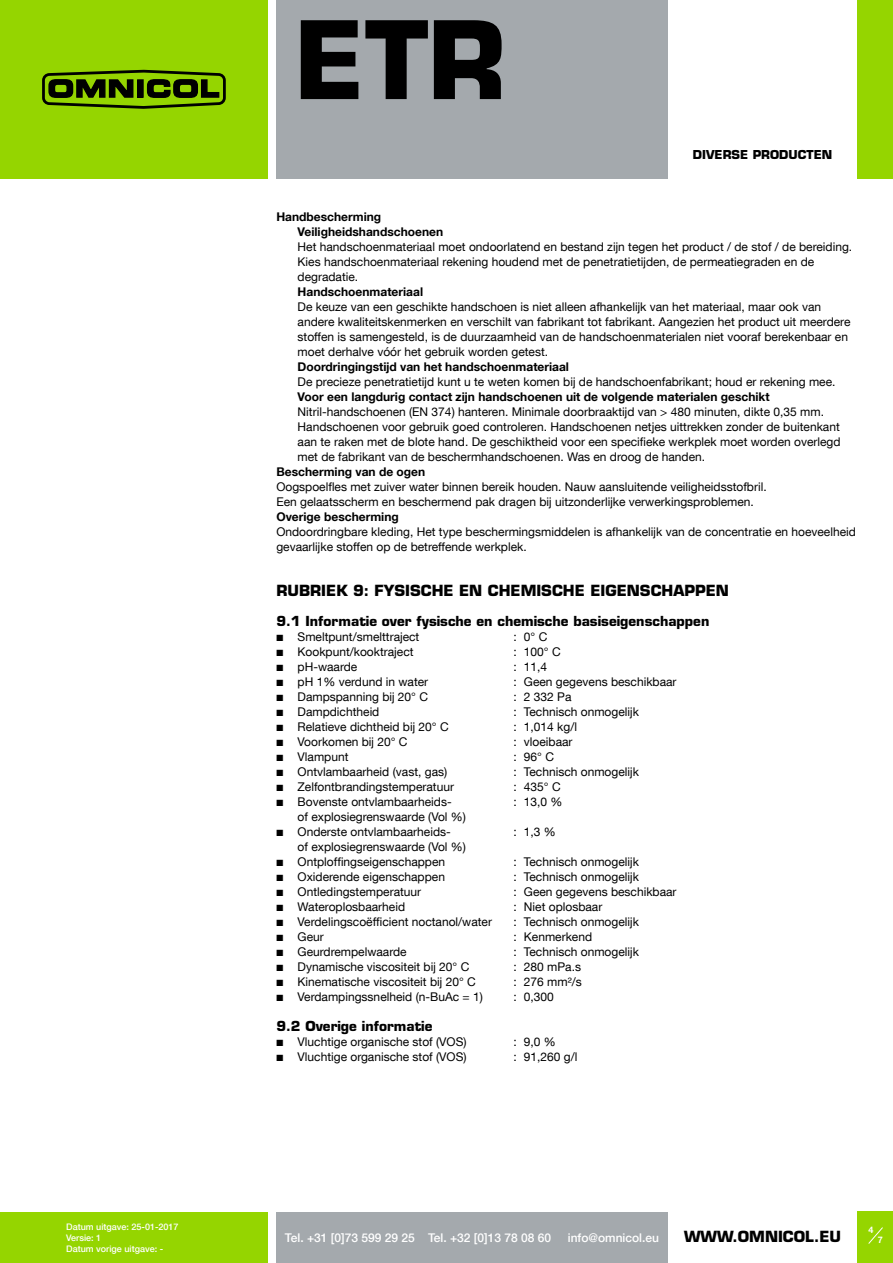
<style>
.page{position:relative;width:893px;height:1263px;background:#fff}
.page>*{position:absolute;margin:0;border:0;box-sizing:border-box;transform-origin:0 0}
.t1{font:700 105.15px "Eurostile";color:#000}
.t2{font:700 15px "Eurostile";color:#000}
.t3{font:700 13.5px "Eurostile";color:#000}
.t4{font:12px/15px "Helvetica Neue LT Com";color:#000}
.t5{font:700 12px/15px "Helvetica Neue LT Com";color:#000}
.t6{font:500 12px "Helvetica Neue LT Com";color:#fff}
.t7{font:700 12px "Eurostile";color:#000}
.t8{font:500 9px/10.8px "Helvetica Neue LT Com";color:#fff}
.t9{font:700 9px "Helvetica Neue LT Com";color:#fff}
</style>
<div class="page">
<div style="left:0;top:0;width:268px;height:179px;background:#95d500"></div>
<div style="left:42px;top:73px;width:184px;height:32px;border:3px solid #000;border-radius:6px"></div>
<svg style="left:48px;top:79px;width:86px;height:19px"></svg>
<div style="left:138px;top:80px;width:5px;height:17px;background:#000"></div>
<div style="left:137px;top:79px;width:7px;height:19px;border:1px solid #000"></div>
<svg style="left:146px;top:79px;width:74px;height:19px"></svg>
<div style="left:276px;top:1212px;width:392px;height:51px;background:#a4a9ad"></div>
<div style="left:0;top:1212px;width:268px;height:51px;background:#95d500"></div>
<div style="left:857px;top:1211px;width:36px;height:52px;background:#95d500"></div>
<div style="left:857px;top:0;width:36px;height:179px;background:#95d500"></div>
<div style="left:276px;top:0;width:392px;height:179px;background:#a4a9ad"></div>
<svg style="left:868px;top:1227px;width:15px;height:17px"></svg>
<p class="t8" style="left:66px;top:1222px;width:114px">Datum uitgave: 25-01-2017<br>Versie: 1<br>Datum vorige uitgave: -</p>
<h1 class="t1" style="left:294px;top:-5px;width:213px">ETR</h1>
<p class="t7" style="left:693px;top:147px;width:141px">DIVERSE PRODUCTEN</p>
<p class="t5" style="left:298px;top:209px;width:147px;text-indent:-21px">Handbescherming<br>Veiligheidshandschoenen</p>
<p class="t4" style="left:298px;top:239px;width:556px">Het handschoenmateriaal moet ondoorlatend en bestand zijn tegen het product / de stof / de bereiding.<br>Kies handschoenmateriaal rekening houdend met de penetratietijden, de permeatiegraden en de degradatie.</p>
<p class="t5" style="left:298px;top:284px;width:127px">Handschoenmateriaal</p>
<p class="t4" style="left:298px;top:299px;width:554px">De keuze van een geschikte handschoen is niet alleen afhankelijk van het materiaal, maar ook van andere kwaliteitskenmerken en verschilt van fabrikant tot fabrikant. Aangezien het product uit meerdere stoffen is samengesteld, is de duurzaamheid van de handschoenmaterialen niet vooraf berekenbaar en moet derhalve vóór het gebruik worden getest.</p>
<p class="t5" style="left:298px;top:359px;width:273px">Doordringingstijd van het handschoenmateriaal</p>
<p class="t4" style="left:298px;top:374px;width:539px">De precieze penetratietijd kunt u te weten komen bij de handschoenfabrikant; houd er rekening mee.</p>
<p class="t5" style="left:298px;top:389px;width:474px">Voor een langdurig contact zijn handschoenen uit de volgende materialen geschikt</p>
<p class="t4" style="left:298px;top:404px;width:544px">Nitril-handschoenen (EN 374) hanteren. Minimale doorbraaktijd van &gt; 480 minuten, dikte 0,35 mm.<br>Handschoenen voor gebruik goed controleren. Handschoenen netjes uittrekken zonder de buitenkant aan te raken met de blote hand. De geschiktheid voor een specifieke werkplek moet worden overlegd met de fabrikant van de beschermhandschoenen. Was en droog de handen.</p>
<p class="t5" style="left:276px;top:464px;width:150px">Bescherming van de ogen</p>
<p class="t4" style="left:276px;top:479px;width:492px">Oogspoelfles met zuiver water binnen bereik houden. Nauw aansluitende veiligheidsstofbril.<br>Een gelaatsscherm en beschermend pak dragen bij uitzonderlijke verwerkingsproblemen.</p>
<p class="t5" style="left:276px;top:509px;width:124px">Overige bescherming</p>
<p class="t4" style="left:276px;top:524px;width:581px">Ondoordringbare kleding, Het type beschermingsmiddelen is afhankelijk van de concentratie en hoeveelheid gevaarlijke stoffen op de betreffende werkplek.</p>
<p class="t2" style="left:276px;top:581px;width:454px">RUBRIEK 9: FYSISCHE EN CHEMISCHE EIGENSCHAPPEN</p>
<p class="t3" style="left:276px;top:613px;width:434px">9.1 Informatie over fysische en chemische basiseigenschappen</p>
<p class="t4" style="left:276px;top:629px;width:145px">■ Smeltpunt/smelttraject</p>
<p class="t4" style="left:513px;top:629px;width:35px">: 0° C</p>
<p class="t4" style="left:276px;top:644px;width:139px">■ Kookpunt/kooktraject</p>
<p class="t4" style="left:513px;top:644px;width:49px">: 100° C</p>
<p class="t4" style="left:276px;top:659px;width:82px">■ pH-waarde</p>
<p class="t4" style="left:513px;top:659px;width:35px">: 11,4</p>
<p class="t4" style="left:276px;top:674px;width:153px">■ pH 1% verdund in water</p>
<p class="t4" style="left:513px;top:674px;width:165px">: Geen gegevens beschikbaar</p>
<p class="t4" style="left:276px;top:689px;width:153px">■ Dampspanning bij 20° C</p>
<p class="t4" style="left:513px;top:689px;width:60px">: 2 332 Pa</p>
<p class="t4" style="left:276px;top:704px;width:105px">■ Dampdichtheid</p>
<p class="t4" style="left:513px;top:704px;width:127px">: Technisch onmogelijk</p>
<p class="t4" style="left:276px;top:719px;width:174px">■ Relatieve dichtheid bij 20° C</p>
<p class="t4" style="left:513px;top:719px;width:65px">: 1,014 kg/l</p>
<p class="t4" style="left:276px;top:734px;width:133px">■ Voorkomen bij 20° C</p>
<p class="t4" style="left:513px;top:734px;width:61px">: vloeibaar</p>
<p class="t4" style="left:276px;top:749px;width:74px">■ Vlampunt</p>
<p class="t4" style="left:513px;top:749px;width:42px">: 96° C</p>
<p class="t4" style="left:276px;top:764px;width:172px">■ Ontvlambaarheid (vast, gas)</p>
<p class="t4" style="left:513px;top:764px;width:127px">: Technisch onmogelijk</p>
<p class="t4" style="left:276px;top:779px;width:179px">■ Zelfontbrandingstemperatuur</p>
<p class="t4" style="left:513px;top:779px;width:49px">: 435° C</p>
<p class="t4" style="left:276px;top:794px;width:177px">■ Bovenste ontvlambaarheids-</p>
<p class="t4" style="left:513px;top:794px;width:51px">: 13,0 %</p>
<p class="t4" style="left:298px;top:809px;width:170px">of explosiegrenswaarde (Vol %)</p>
<p class="t4" style="left:276px;top:824px;width:176px">■ Onderste ontvlambaarheids-</p>
<p class="t4" style="left:513px;top:824px;width:44px">: 1,3 %</p>
<p class="t4" style="left:298px;top:839px;width:170px">of explosiegrenswaarde (Vol %)</p>
<p class="t4" style="left:276px;top:854px;width:170px">■ Ontploffingseigenschappen</p>
<p class="t4" style="left:513px;top:854px;width:127px">: Technisch onmogelijk</p>
<p class="t4" style="left:276px;top:869px;width:170px">■ Oxiderende eigenschappen</p>
<p class="t4" style="left:513px;top:869px;width:127px">: Technisch onmogelijk</p>
<p class="t4" style="left:276px;top:884px;width:146px">■ Ontledingstemperatuur</p>
<p class="t4" style="left:513px;top:884px;width:165px">: Geen gegevens beschikbaar</p>
<p class="t4" style="left:276px;top:899px;width:130px">■ Wateroplosbaarheid</p>
<p class="t4" style="left:513px;top:899px;width:90px">: Niet oplosbaar</p>
<p class="t4" style="left:276px;top:914px;width:217px">■ Verdelingscoëfficient noctanol/water</p>
<p class="t4" style="left:513px;top:914px;width:127px">: Technisch onmogelijk</p>
<p class="t4" style="left:276px;top:929px;width:49px">■ Geur</p>
<p class="t4" style="left:513px;top:929px;width:80px">: Kenmerkend</p>
<p class="t4" style="left:276px;top:944px;width:132px">■ Geurdrempelwaarde</p>
<p class="t4" style="left:513px;top:944px;width:127px">: Technisch onmogelijk</p>
<p class="t4" style="left:276px;top:959px;width:194px">■ Dynamische viscositeit bij 20° C</p>
<p class="t4" style="left:513px;top:959px;width:69px">: 280 mPa.s</p>
<p class="t4" style="left:276px;top:974px;width:201px">■ Kinematische viscositeit bij 20° C</p>
<p class="t4" style="left:513px;top:974px;width:70px">: 276 mm²/s</p>
<p class="t4" style="left:276px;top:989px;width:208px">■ Verdampingssnelheid (n-BuAc = 1)</p>
<p class="t4" style="left:513px;top:989px;width:42px">: 0,300</p>
<p class="t3" style="left:276px;top:1018px;width:158px">9.2 Overige informatie</p>
<p class="t4" style="left:276px;top:1034px;width:192px">■ Vluchtige organische stof (VOS)</p>
<p class="t4" style="left:513px;top:1034px;width:44px">: 9,0 %</p>
<p class="t4" style="left:276px;top:1049px;width:192px">■ Vluchtige organische stof (VOS)</p>
<p class="t4" style="left:513px;top:1049px;width:66px">: 91,260 g/l</p>
<p class="t6" style="left:285px;top:1230px;width:268px">Tel. +31 [0]73 599 29 25 Tel. +32 [0]13 78 08 60</p>
<p class="t6" style="left:568px;top:1230px;width:93px">info@omnicol.eu</p>
<p class="t2" style="left:684px;top:1227px;width:159px">WWW.OMNICOL.EU</p>
<p class="t9" style="left:868px;top:1224px;width:7px">4</p>
<p class="t9" style="left:878px;top:1234px;width:7px">7</p>
</div>
